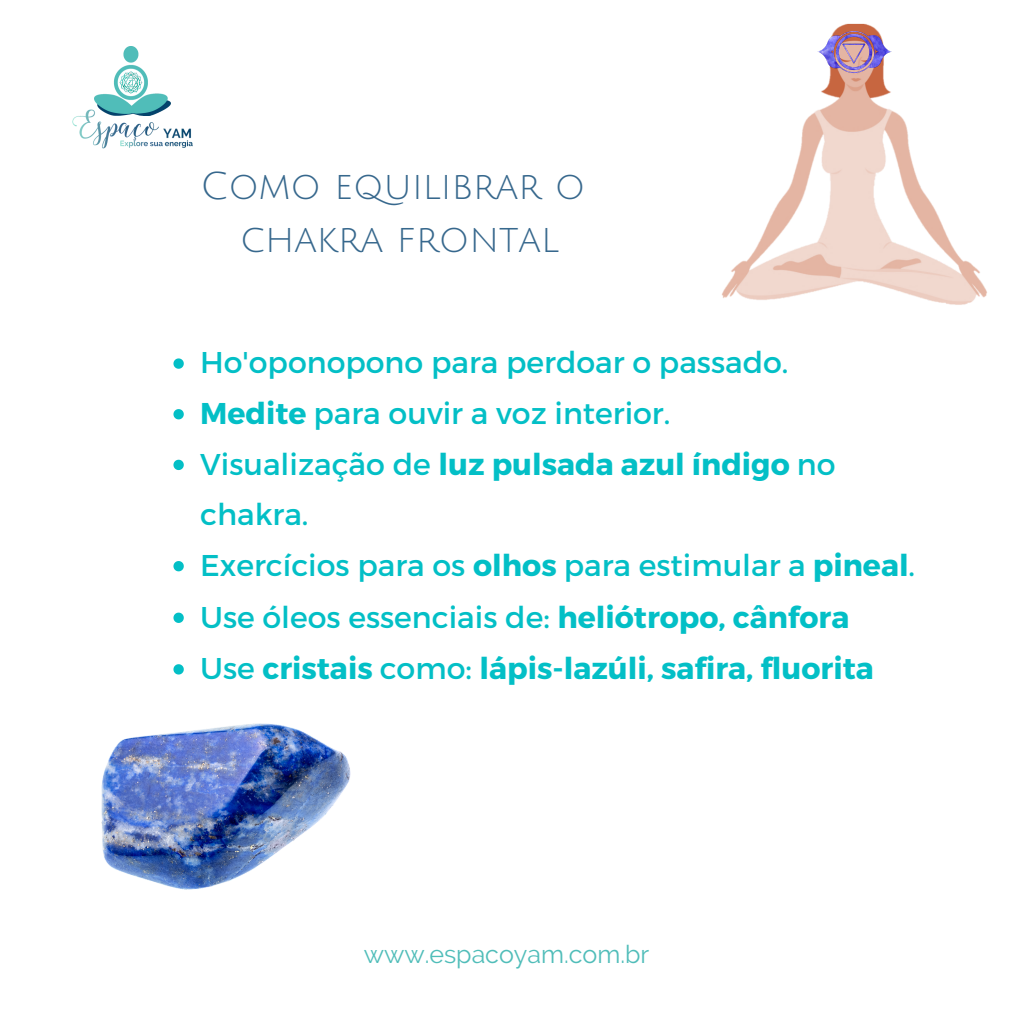
<style>
.page{position:relative;width:1013px;height:1013px;background:#fff}
.page>*{position:absolute;margin:0;border:0;box-sizing:border-box;transform-origin:0 0}
.t1{font:37.5px "Julius Sans One";color:#37688d}
.t2{font:30px/50.6px "Montserrat";color:#03bfc6}
.t3{font:700 30px "Montserrat";color:#03bfc6}
.t4{font:25px "Raleway";color:#50bdb9}
.s1{font-weight:700}
.s2{font-weight:400}
</style>
<div class="page">
<img style="left:114px;top:47px;width:34px;height:46px">
<img style="left:72px;top:93px;width:121px;height:56px">
<svg style="left:173px;top:358px;width:11px;height:11px"></svg>
<svg style="left:173px;top:409px;width:11px;height:10px"></svg>
<svg style="left:173px;top:460px;width:11px;height:10px"></svg>
<svg style="left:173px;top:561px;width:11px;height:10px"></svg>
<svg style="left:173px;top:612px;width:11px;height:11px"></svg>
<svg style="left:173px;top:664px;width:11px;height:10px"></svg>
<img style="left:722px;top:23px;width:265px;height:282px">
<img style="left:818px;top:32px;width:73px;height:41px">
<img style="left:101px;top:724px;width:250px;height:166px">
<p class="t1" style="left:200px;top:167px;width:386px">COMO EQUILIBRAR O</p>
<p class="t1" style="left:240px;top:219px;width:320px">CHAKRA FRONTAL</p>
<p class="t2" style="left:200px;top:336px;width:590px">Ho'oponopono para perdoar o passado.</p>
<p class="t2" style="left:200px;top:386px;width:472px"><span class="s1">Medite</span> para ouvir a voz interior.</p>
<p class="t2" style="left:200px;top:437px;width:637px">Visualização de <span class="s1">luz pulsada azul índigo</span> no chakra.</p>
<p class="t2" style="left:200px;top:538px;width:716px">Exercícios para os <span class="s1">olhos</span> para estimular a <span class="s1">pineal</span>.</p>
<p class="t2" style="left:200px;top:590px;width:651px">Use óleos essenciais de: <span class="s1">heliótropo, cânfora</span></p>
<p class="t3" style="left:200px;top:649px;width:675px"><span class="s2">Use</span> cristais <span class="s2">como:</span> lápis-lazúli, safira, fluorita</p>
<p class="t4" style="left:364px;top:939px;width:287px">www.espacoyam.com.br</p>
</div>
